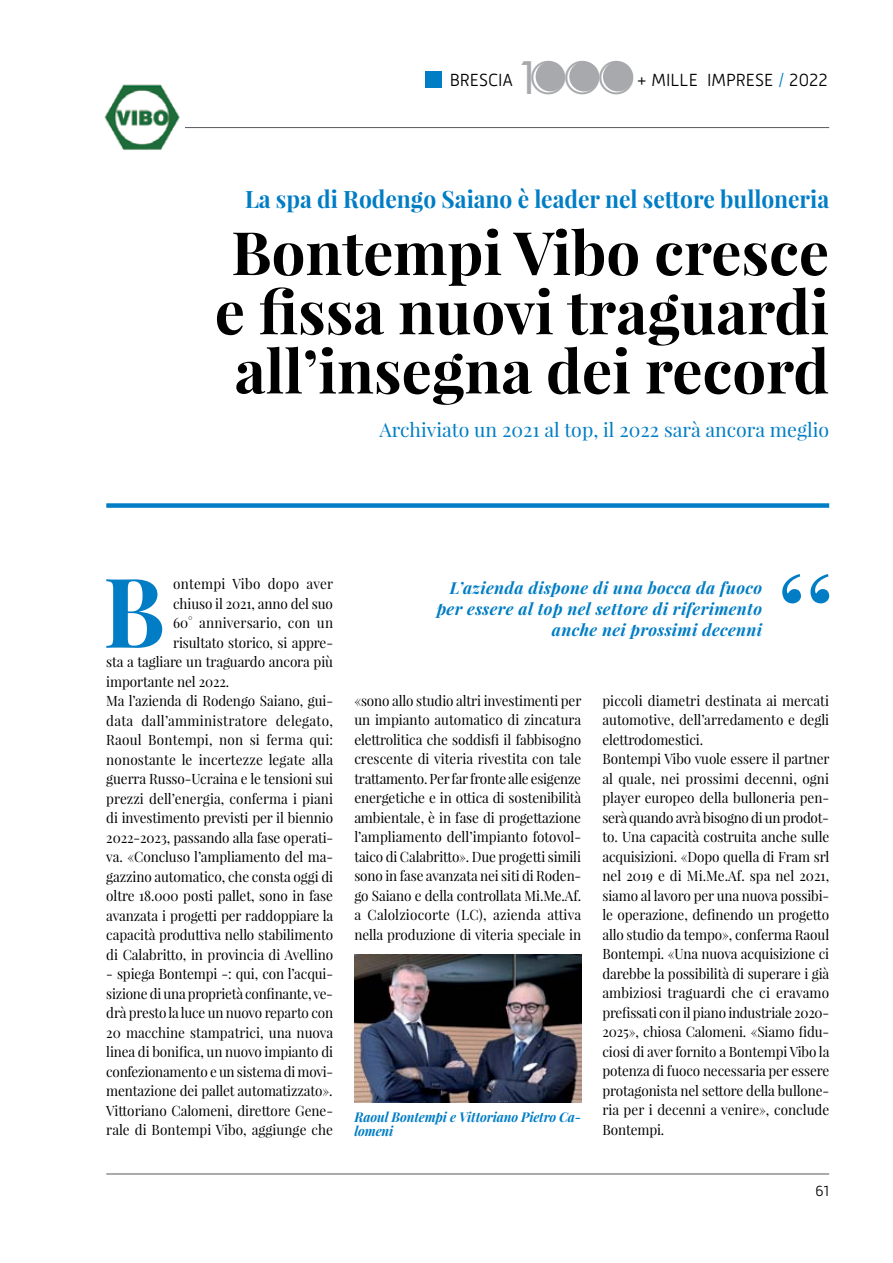
<style>
.page{position:relative;width:893px;height:1263px;background:#fff}
.page>*{position:absolute;margin:0;border:0;box-sizing:border-box;transform-origin:0 0}
.t1{font:700 96.75px "Playfair Display";color:#007dc5;scale:.95 1}
.t2{font:700 60px/59.2px "Playfair Display";color:#000;text-align:center}
.t3{font:300 43.5px "Futura";color:#a7a9ac}
.t4{font:700 24px "Playfair Display";color:#007dc5;scale:.95 1}
.t5{font:19.5px "Playfair Display";color:#007dc5}
.t6{font:300 18px "Mic 32 New";color:#000}
.t7{font:italic 700 16.5px/21px "Playfair Display";letter-spacing:.02em;color:#007dc5;text-align:right}
.t8{font:300 15px "Mic 32 New";color:#000}
.t9{font:14.25px/19.5px "Playfair Display";letter-spacing:-.01em;color:#000;text-align:justify;scale:.95 1}
.t10{font:14.25px "Playfair Display";letter-spacing:.025em;color:#000;scale:.95 1}
.t11{font:14.25px "Playfair Display";letter-spacing:.01em;color:#000;scale:.95 1}
.t12{font:14.25px "Playfair Display";letter-spacing:.015em;color:#000;scale:.95 1}
.t13{font:14.25px "Playfair Display";letter-spacing:.02em;color:#000;scale:.95 1}
.t14{font:italic 700 13.5px/14.2px "Playfair Display";letter-spacing:-.01em;color:#007dc5;scale:.95 1}
.s1{font-weight:400}
.s2{color:#007dc5}
</style>
<div class="page">
<div style="left:426px;top:72px;width:16px;height:16px;background:#007dc5"></div>
<hr style="left:106px;top:127px;width:723px;height:1px;background:#58595b">
<hr style="left:106px;top:1173px;width:723px;height:1px;background:#58595b">
<div style="left:106px;top:503px;width:723px;height:5px;background:#007dc5"></div>
<div style="left:536px;top:62px;width:28px;height:29px;background:#a7a9ac;border-radius:50%"></div>
<div style="left:569px;top:62px;width:30px;height:29px;background:#a7a9ac;border-radius:50%"></div>
<div style="left:603px;top:62px;width:30px;height:29px;background:#a7a9ac;border-radius:50%"></div>
<svg style="left:782px;top:574px;width:47px;height:29px"></svg>
<img style="left:104px;top:84px;width:81px;height:66px">
<img style="left:354px;top:955px;width:227px;height:147px">
<h3 class="t3" style="left:516px;top:50px;width:120px"><span class="s1">1</span>OOO</h3>
<p class="t6" style="left:450px;top:70px;width:65px">BRESCIA</p>
<p class="t6" style="left:637px;top:70px;width:193px">+ MILLE IMPRESE <span class="s2">/</span> 2022</p>
<h3 class="t4" style="left:245px;top:184px;width:616px">La spa di Rodengo Saiano è leader nel settore bulloneria</h3>
<h2 class="t2" style="left:215px;top:223px;width:616px">Bontempi Vibo cresce e fissa nuovi traguardi all’insegna dei record</h2>
<h3 class="t5" style="left:380px;top:418px;width:451px">Archiviato un 2021 al top, il 2022 sarà ancora meglio</h3>
<h1 class="t1" style="left:103px;top:551px;width:66px">B</h1>
<p class="t13" style="left:173px;top:575px;width:170px">ontempi Vibo dopo aver</p>
<p class="t9" style="left:173px;top:594px;width:170px">chiuso il 2021, anno del suo</p>
<p class="t9" style="left:173px;top:613px;width:170px">60° anniversario, con un</p>
<p class="t9" style="left:173px;top:633px;width:170px">risultato storico, si appre-</p>
<p class="t9" style="left:106px;top:652px;width:240px">sta a tagliare un traguardo ancora più</p>
<p class="t9" style="left:106px;top:672px;width:131px">importante nel 2022.</p>
<p class="t9" style="left:106px;top:691px;width:240px">Ma l’azienda di Rodengo Saiano, gui-</p>
<p class="t10" style="left:106px;top:711px;width:240px">data dall’amministratore delegato,</p>
<p class="t12" style="left:106px;top:731px;width:240px">Raoul Bontempi, non si ferma qui:</p>
<p class="t11" style="left:106px;top:750px;width:240px">nonostante le incertezze legate alla</p>
<p class="t9" style="left:106px;top:769px;width:240px">guerra Russo-Ucraina e le tensioni sui</p>
<p class="t9" style="left:106px;top:789px;width:240px">prezzi dell’energia, conferma i piani</p>
<p class="t9" style="left:106px;top:808px;width:240px">di investimento previsti per il biennio</p>
<p class="t9" style="left:106px;top:828px;width:240px">2022-2023, passando alla fase operati-</p>
<p class="t9" style="left:106px;top:847px;width:240px">va. «Concluso l’ampliamento del ma-</p>
<p class="t9" style="left:106px;top:867px;width:240px">gazzino automatico, che consta oggi di</p>
<p class="t9" style="left:106px;top:886px;width:240px">oltre 18.000 posti pallet, sono in fase</p>
<p class="t9" style="left:106px;top:906px;width:240px">avanzata i progetti per raddoppiare la</p>
<p class="t9" style="left:106px;top:925px;width:240px">capacità produttiva nello stabilimento</p>
<p class="t9" style="left:106px;top:945px;width:240px">di Calabritto, in provincia di Avellino</p>
<p class="t9" style="left:106px;top:964px;width:240px">- spiega Bontempi -: qui, con l’acqui&shy;sizione di una proprietà confinante, ve&shy;drà presto la luce un nuovo reparto con 20 macchine stampatrici, una nuova linea di bonifica, un nuovo impianto di confezionamento e un sistema di movi&shy;mentazione dei pallet automatizzato».<br>Vittoriano Calomeni, direttore Gene&shy;rale di Bontempi Vibo, aggiunge che</p>
<p class="t7" style="left:437px;top:576px;width:327px">L’azienda dispone di una bocca da fuoco per essere al top nel settore di riferimento anche nei prossimi decenni</p>
<p class="t9" style="left:354px;top:690px;width:240px">«sono allo studio altri investimenti per un impianto automatico di zincatura elettrolitica che soddisfi il fabbisogno crescente di viteria rivestita con tale trattamento. Per far fronte alle esigenze energetiche e in ottica di sostenibilità ambientale, è in fase di progettazione l’ampliamento dell’impianto fotovol&shy;taico di Calabritto». Due progetti simili sono in fase avanzata nei siti di Roden&shy;go Saiano e della controllata Mi.Me.Af. a Calolziocorte (LC), azienda attiva nella produzione di viteria speciale in</p>
<p class="t9" style="left:602px;top:690px;width:241px;text-align:left">piccoli diametri destinata ai mercati automotive, dell’arredamento e degli elettrodomestici.<br>Bontempi Vibo vuole essere il partner al quale, nei prossimi decenni, ogni player europeo della bulloneria pen&shy;serà quando avrà bisogno di un prodot&shy;to. Una capacità costruita anche sulle acquisizioni. «Dopo quella di Fram srl nel 2019 e di Mi.Me.Af. spa nel 2021, siamo al lavoro per una nuova possibi&shy;le operazione, definendo un progetto allo studio da tempo», conferma Raoul Bontempi. «Una nuova acquisizione ci darebbe la possibilità di superare i già ambiziosi traguardi che ci eravamo prefissati con il piano industriale 2020- 2025», chiosa Calomeni. «Siamo fidu&shy;ciosi di aver fornito a Bontempi Vibo la potenza di fuoco necessaria per essere protagonista nel settore della bullone&shy;ria per i decenni a venire», conclude Bontempi.</p>
<p class="t14" style="left:354px;top:1109px;width:241px">Raoul Bontempi e Vittoriano Pietro Ca&shy;lomeni</p>
<p class="t8" style="left:816px;top:1183px;width:15px">61</p>
</div>
